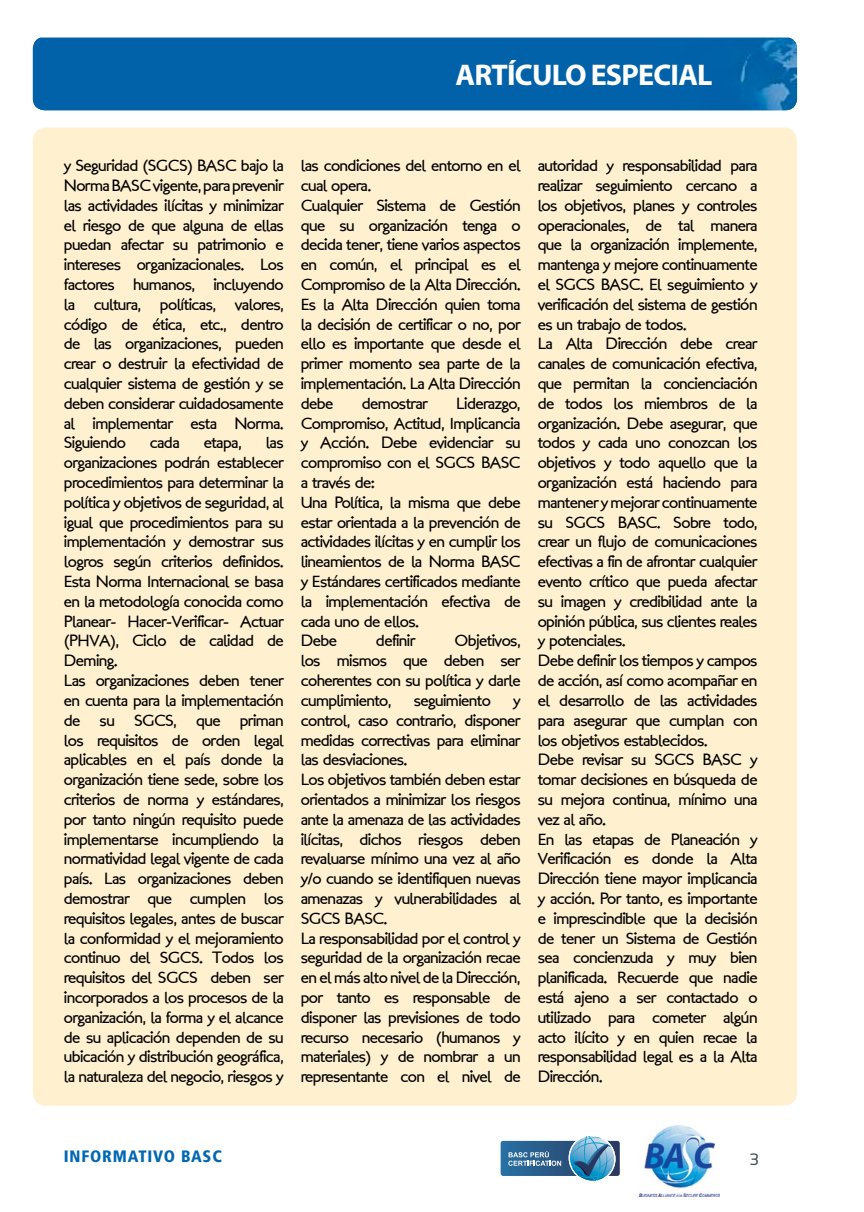
<style>
.page{position:relative;width:864px;height:1212px;background:#fff}
.page>*{position:absolute;margin:0;border:0;box-sizing:border-box;transform-origin:0 0}
.t1{font:700 30px "Myriad Pro";letter-spacing:-.025em;color:#fff}
.t2{font:16.5px/19.8px "London Between";letter-spacing:-.035em;color:#000}
.t3{font:900 condensed 16.5px "Frutiger LT Std";letter-spacing:.05em;color:#0067b2}
.t4{font:16.5px "Sansation";color:#3e5052}
</style>
<div class="page">
<img style="left:639px;top:1126px;width:80px;height:70px">
<svg style="left:500px;top:1136px;width:119px;height:45px"></svg>
<div style="left:33px;top:38px;width:763px;height:72px;background:#0162a9"></div>
<div style="left:33px;top:128px;width:763px;height:978px;background:#fff1d0;border-radius:13px"></div>
<h1 class="t1" style="left:455px;top:55px;width:258px">ARTÍCULO ESPECIAL</h1>
<p class="t2" style="left:64px;top:156px;width:221px;text-align:justify">y Seguridad (SGCS) BASC bajo la Norma BASC vigente, para prevenir las actividades ilícitas y minimizar el riesgo de que alguna de ellas puedan afectar su patrimonio e intereses organizacionales. Los factores humanos, incluyendo la cultura, políticas, valores, código de ética, etc., dentro de las organizaciones, pueden crear o destruir la efectividad de cualquier sistema de gestión y se deben considerar cuidadosamente al implementar esta Norma.<br>Siguiendo</p>
<p class="t2" style="left:150px;top:433px;width:31px">cada</p>
<p class="t2" style="left:204px;top:433px;width:39px">etapa,</p>
<p class="t2" style="left:64px;top:433px;width:221px;text-indent:202px">las organizaciones podrán establecer procedimientos para determinar la política y objetivos de seguridad, al igual que procedimientos para su implementación y demostrar sus logros según criterios definidos.<br>Esta Norma Internacional se basa en la metodología conocida como<br>Planear- Hacer-Verificar- Actuar (PHVA), Ciclo de calidad de<br>Deming.<br>Las organizaciones deben tener en cuenta para la implementación de su SGCS, que priman los requisitos de orden legal aplicables en el país donde la organización tiene sede, sobre los criterios de norma y estándares, por tanto ningún requisito puede implementarse incumpliendo la normatividad legal vigente de cada país. Las organizaciones deben demostrar que cumplen los requisitos legales, antes de buscar la conformidad y el mejoramiento continuo del SGCS. Todos los requisitos del SGCS deben ser incorporados a los procesos de la organización, la forma y el alcance de su aplicación dependen de su ubicación y distribución geográfica, la naturaleza del negocio, riesgos y</p>
<p class="t2" style="left:300px;top:156px;width:221px">las condiciones del entorno en el cual opera.<br>Cualquier Sistema de Gestión que su organización tenga o decida tener, tiene varios aspectos en común, el principal es el<br>Compromiso de la Alta Dirección.<br>Es la Alta Dirección quien toma la decisión de certificar o no, por ello es importante que desde el primer momento sea parte de la implementación. La Alta Dirección debe</p>
<p class="t2" style="left:300px;top:393px;width:221px;text-indent:155px">Liderazgo,<br>Compromiso, Actitud, Implicancia y Acción. Debe evidenciar su compromiso con el SGCS BASC a través de:<br>Una Política, la misma que debe estar orientada a la prevención de actividades ilícitas y en cumplir los lineamientos de la Norma BASC y Estándares certificados mediante la implementación efectiva de cada uno de ellos.<br>Debe</p>
<p class="t2" style="left:362px;top:393px;width:67px">demostrar</p>
<p class="t2" style="left:300px;top:631px;width:221px;text-align:justify;text-indent:153px">Objetivos, los mismos que deben ser coherentes con su política y darle cumplimiento,</p>
<p class="t2" style="left:376px;top:631px;width:41px">definir</p>
<p class="t2" style="left:413px;top:690px;width:79px">seguimiento</p>
<p class="t2" style="left:300px;top:690px;width:221px;text-indent:212px">y control, caso contrario, disponer medidas correctivas para eliminar las desviaciones.<br>Los objetivos también deben estar orientados a minimizar los riesgos ante la amenaza de las actividades ilícitas, dichos riesgos deben revaluarse mínimo una vez al año y/o cuando se identifiquen nuevas amenazas y vulnerabilidades al<br>SGCS BASC.<br>La responsabilidad por el control y seguridad de la organización recae en el más alto nivel de la Dirección, por tanto es responsable de disponer las previsiones de todo recurso necesario (humanos y materiales) y de nombrar a un representante con el nivel de</p>
<p class="t2" style="left:537px;top:156px;width:221px">autoridad y responsabilidad para realizar seguimiento cercano a los objetivos, planes y controles operacionales, de tal manera que la organización implemente, mantenga y mejore continuamente el SGCS BASC. El seguimiento y verificación del sistema de gestión es un trabajo de todos.<br>La Alta Dirección debe crear canales de comunicación efectiva, que permitan la concienciación de todos los miembros de la organización. Debe asegurar, que todos y cada uno conozcan los objetivos y todo aquello que la organización está haciendo para mantener y mejorar continuamente su SGCS BASC. Sobre todo, crear un flujo de comunicaciones efectivas a fin de afrontar cualquier evento crítico que pueda afectar su imagen y credibilidad ante la opinión pública, sus clientes reales y potenciales.<br>Debe definir los tiempos y campos de acción, así como acompañar en el desarrollo de las actividades para asegurar que cumplan con los objetivos establecidos.<br>Debe revisar su SGCS BASC y tomar decisiones en búsqueda de su mejora continua, mínimo una vez al año.<br>En las etapas de Planeación y<br>Verificación es donde la Alta<br>Dirección tiene mayor implicancia y acción. Por tanto, es importante e imprescindible que la decisión de tener un Sistema de Gestión sea concienzuda y muy bien planificada. Recuerde que nadie está ajeno a ser contactado o utilizado para cometer algún acto ilícito y en quien recae la responsabilidad legal es a la Alta<br>Dirección.</p>
<p class="t3" style="left:64px;top:1146px;width:159px">INFORMATIVO BASC</p>
<p class="t4" style="left:749px;top:1149px;width:11px">3</p>
</div>
